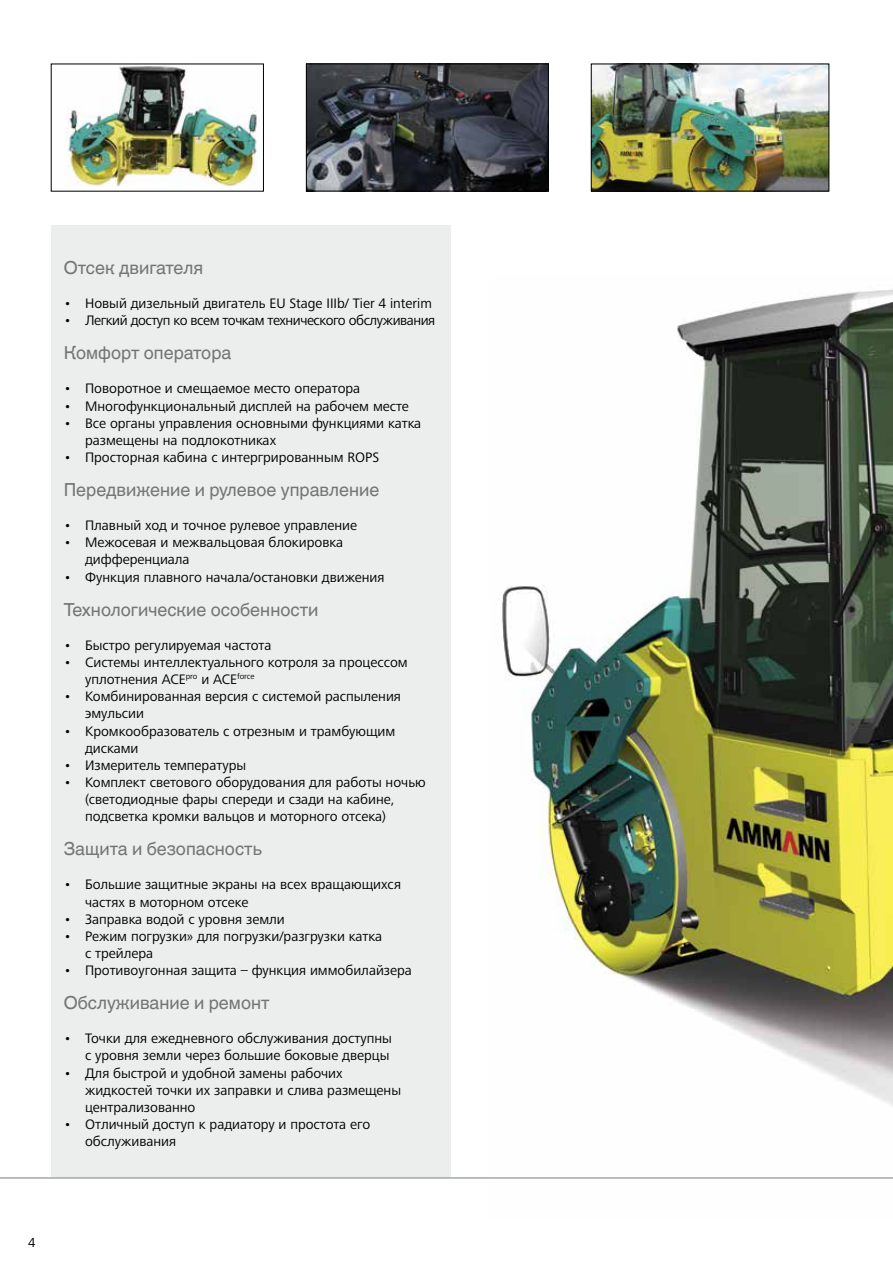
<style>
.page{position:relative;width:893px;height:1263px;background:#fff}
.page>*{position:absolute;margin:0;border:0;box-sizing:border-box;transform-origin:0 0}
.t1{font:18px "Helvetica World";color:#707575}
.t2{font:14.25px/17.1px "Frutiger Next LTW1 G";color:#000}
.t3{font:14.25px "Frutiger Next LTW1 G";letter-spacing:-.03em;color:#000}
.t4{font:13.5px "Frutiger Next LTW1 G";color:#000}
</style>
<div class="page">
<img style="left:502px;top:289px;width:391px;height:817px">
<div style="left:51px;top:225px;width:400px;height:953px;background:#eceded"></div>
<hr style="left:0;top:1177px;width:893px;height:2px;background:#a3a8a8">
<img style="left:66px;top:66px;width:191px;height:121px">
<img style="left:308px;top:66px;width:238px;height:123px">
<div style="left:306px;top:64px;width:242px;height:127px;border:1px solid #000"></div>
<img style="left:593px;top:66px;width:234px;height:123px">
<div style="left:591px;top:64px;width:238px;height:127px;border:1px solid #000"></div>
<p class="t1" style="left:64px;top:257px;width:141px">Отсек двигателя</p>
<p class="t2" style="left:64px;top:295px;width:370px">• Новый дизельный двигатель EU Stage IIIb/ Tier 4 interim</p>
<p class="t3" style="left:64px;top:312px;width:373px">• Легкий доступ ко всем точкам технического обслуживания</p>
<p class="t1" style="left:64px;top:342px;width:169px">Комфорт оператора</p>
<p class="t2" style="left:64px;top:381px;width:298px">• Поворотное и смещаемое место оператора</p>
<p class="t2" style="left:64px;top:398px;width:347px">• Многофункциональный дисплей на рабочем месте</p>
<p class="t2" style="left:85px;top:415px;width:338px;text-indent:-21px">• Все органы управления основными функциями катка размещены на подлокотниках</p>
<p class="t2" style="left:64px;top:449px;width:317px">• Просторная кабина с интергрированным ROPS</p>
<p class="t1" style="left:64px;top:479px;width:317px">Передвижение и рулевое управление</p>
<p class="t2" style="left:64px;top:517px;width:295px">• Плавный ход и точное рулевое управление</p>
<p class="t2" style="left:85px;top:534px;width:260px;text-indent:-21px">• Межосевая и межвальцовая блокировка дифференциала</p>
<p class="t2" style="left:64px;top:569px;width:322px">• Функция плавного начала/остановки движения</p>
<p class="t1" style="left:64px;top:599px;width:256px">Технологические особенности</p>
<p class="t2" style="left:64px;top:637px;width:209px">• Быстро регулируемая частота</p>
<p class="t2" style="left:85px;top:654px;width:324px;text-indent:-21px">• Системы интеллектуального котроля за процессом уплотнения ACE<sup>pro</sup> и ACE<sup>force</sup></p>
<p class="t2" style="left:85px;top:688px;width:317px;text-indent:-21px">• Комбинированная версия с системой распыления эмульсии</p>
<p class="t2" style="left:85px;top:723px;width:312px;text-indent:-21px">• Кромкообразователь с отрезным и трамбующим дисками</p>
<p class="t2" style="left:64px;top:757px;width:184px">• Измеритель температуры</p>
<p class="t2" style="left:85px;top:774px;width:342px;text-indent:-21px">• Комплект светового оборудования для работы ночью (светодиодные фары спереди и сзади на кабине, подсветка кромки вальцов и моторного отсека)</p>
<p class="t1" style="left:64px;top:838px;width:200px">Защита и безопасность</p>
<p class="t2" style="left:85px;top:876px;width:318px;text-indent:-21px">• Большие защитные экраны на всех вращающихся частях в моторном отсеке</p>
<p class="t2" style="left:64px;top:911px;width:223px">• Заправка водой с уровня земли</p>
<p class="t2" style="left:85px;top:928px;width:299px;text-indent:-21px">• Режим погрузки» для погрузки/разгрузки катка с трейлера</p>
<p class="t2" style="left:64px;top:962px;width:350px">• Противоугонная защита – функция иммобилайзера</p>
<p class="t1" style="left:64px;top:992px;width:207px">Обслуживание и ремонт</p>
<p class="t2" style="left:64px;top:1030px;width:330px;text-align:right">• Точки для ежедневного обслуживания доступны с уровня земли через большие боковые дверцы</p>
<p class="t2" style="left:85px;top:1065px;width:317px;text-indent:-21px">• Для быстрой и удобной замены рабочих жидкостей точки их заправки и слива размещены централизованно</p>
<p class="t2" style="left:85px;top:1116px;width:287px;text-indent:-21px">• Отличный доступ к радиатору и простота его обслуживания</p>
<p class="t4" style="left:28px;top:1234px;width:9px">4</p>
</div>
